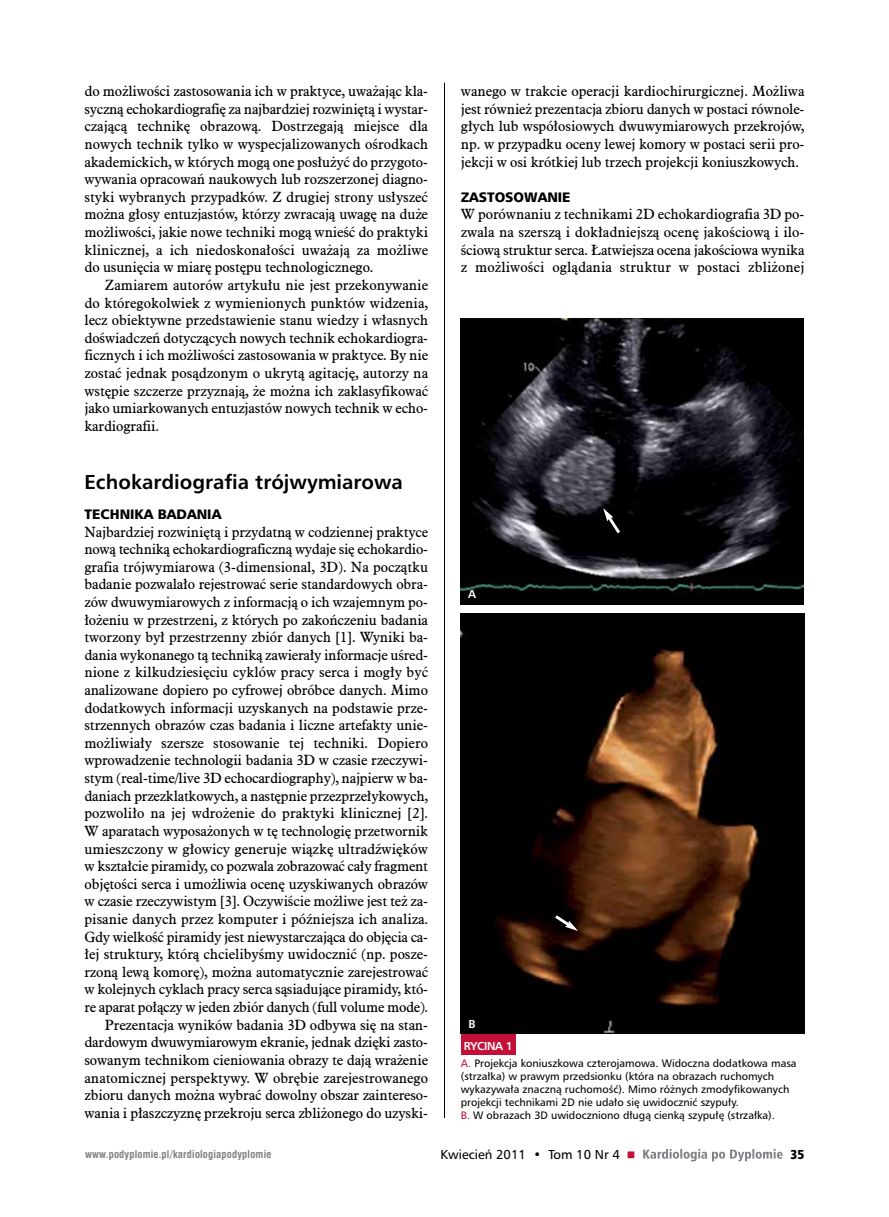
<style>
.page{position:relative;width:889px;height:1217px;background:#fff}
.page>*{position:absolute;margin:0;border:0;box-sizing:border-box;transform-origin:0 0}
.t1{font:700 20.25px "Humnst 777 EU";color:#000}
.t2{font:14.4px/17.5px "Aldine 721 EU";letter-spacing:-.01em;color:#000;text-align:justify}
.t3{font:13.65px "Humnst 777 Blk EU";color:#000}
.t4{font:13.05px "Humnst 777 EU";color:#000}
.t5{font:13.05px "Humnst 777 X Blk Cn EU";color:#000}
.t6{font:700 11.55px/22.5px "Humnst 777 EU";letter-spacing:-.03em;color:#fff}
.t7{font:10.8px/13px "Humnst 777 EU";color:#000}
.t8{font:700 10.5px "Swis 721 Cn EU";letter-spacing:.02em;color:#808285}
.s1{color:#c41039}
</style>
<div class="page">
<svg style="left:444px;top:82px;width:361px;height:1080px"></svg>
<svg style="left:628px;top:1150px;width:6px;height:7px"></svg>
<p class="t2" style="left:84px;top:83px;width:345px">do możliwości zastosowania ich w praktyce, uważając kla&shy;syczną echokardiografię za najbardziej rozwiniętą i wystar&shy;czającą technikę obrazową. Dostrzegają miejsce dla nowych technik tylko w wyspecjalizowanych ośrodkach akademickich, w których mogą one posłużyć do przygoto&shy;wywania opracowań naukowych lub rozszerzonej diagno&shy;styki wybranych przypadków. Z drugiej strony usłyszeć można głosy entuzjastów, którzy zwracają uwagę na duże możliwości, jakie nowe techniki mogą wnieść do praktyki klinicznej, a ich niedoskonałości uważają za możliwe do usunięcia w miarę postępu technologicznego.</p>
<p class="t2" style="left:84px;top:277px;width:345px;text-indent:20px">Zamiarem autorów artykułu nie jest przekonywanie do któregokolwiek z wymienionych punktów widzenia, lecz obiektywne przedstawienie stanu wiedzy i własnych doświadczeń dotyczących nowych technik echokardiogra&shy;ficznych i ich możliwości zastosowania w praktyce. By nie zostać jednak posądzonym o ukrytą agitację, autorzy na wstępie szczerze przyznają, że można ich zaklasyfikować jako umiarkowanych entuzjastów nowych technik w echo&shy;kardiografii.</p>
<p class="t2" style="left:461px;top:83px;width:345px">wanego w trakcie operacji kardiochirurgicznej. Możliwa jest również prezentacja zbioru danych w postaci równole&shy;głych lub współosiowych dwuwymiarowych przekrojów, np. w przypadku oceny lewej komory w postaci serii pro&shy;jekcji w osi krótkiej lub trzech projekcji koniuszkowych.</p>
<p class="t3" style="left:461px;top:188px;width:111px">ZASTOSOWANIE</p>
<p class="t2" style="left:461px;top:206px;width:345px">W porównaniu z technikami 2D echokardiografia 3D po&shy;zwala na szerszą i dokładniejszą ocenę jakościową i ilo&shy;ściową struktur serca. Łatwiejsza ocena jakościowa wynika z możliwości oglądania struktur w postaci zbliżonej</p>
<h1 class="t1" style="left:84px;top:469px;width:320px">Echokardiografia trójwymiarowa</h1>
<p class="t3" style="left:84px;top:505px;width:138px">TECHNIKA BADANIA</p>
<p class="t2" style="left:84px;top:523px;width:345px;text-align:right">Najbardziej rozwiniętą i przydatną w codziennej praktyce nową techniką echokardiograficzną wydaje się echokardio&shy;grafia trójwymiarowa (3-dimensional, 3D). Na początku badanie pozwalało rejestrować serie standardowych obra&shy;zów dwuwymiarowych z informacją o ich wzajemnym po&shy;łożeniu w przestrzeni, z których po zakończeniu badania tworzony był przestrzenny zbiór danych [1]. Wyniki ba&shy;dania wykonanego tą techniką zawierały informacje uśred&shy;nione z kilkudziesięciu cyklów pracy serca i mogły być analizowane dopiero po cyfrowej obróbce danych. Mimo dodatkowych informacji uzyskanych na podstawie prze&shy;strzennych obrazów czas badania i liczne artefakty unie&shy;możliwiały szersze stosowanie tej techniki. Dopiero wprowadzenie technologii badania 3D w czasie rzeczywi&shy;stym (real-time/live 3D echocardiography), najpierw w ba&shy;daniach przezklatkowych, a następnie przezprzełykowych, pozwoliło na jej wdrożenie do praktyki klinicznej [2].<br>W aparatach wyposażonych w tę technologię przetwornik umieszczony w głowicy generuje wiązkę ultradźwięków w kształcie piramidy, co pozwala zobrazować cały fragment objętości serca i umożliwia ocenę uzyskiwanych obrazów w czasie rzeczywistym [3]. Oczywiście możliwe jest też za&shy;pisanie danych przez komputer i późniejsza ich analiza.<br>Gdy wielkość piramidy jest niewystarczająca do objęcia ca&shy;łej struktury, którą chcielibyśmy uwidocznić (np. posze&shy;rzoną lewą komorę), można automatycznie zarejestrować w kolejnych cyklach pracy serca sąsiadujące piramidy, któ&shy;re aparat połączy w jeden zbiór danych (full volume mode).<br>Prezentacja wyników badania 3D odbywa się na stan&shy;dardowym dwuwymiarowym ekranie, jednak dzięki zasto&shy;sowanym technikom cieniowania obrazy te dają wrażenie anatomicznej perspektywy. W obrębie zarejestrowanego zbioru danych można wybrać dowolny obszar zaintereso&shy;wania i płaszczyznę przekroju serca zbliżonego do uzyski-</p>
<p class="t8" style="left:85px;top:1147px;width:188px">www.podyplomie.pl/kardiologiapodyplomie</p>
<p class="t6" style="left:468px;top:583px;width:9px">A</p>
<p class="t6" style="left:464px;top:1012px;width:50px;text-indent:5px">B<br>RYCINA 1</p>
<p class="t7" style="left:461px;top:1056px;width:337px"><span class="s1">A.</span> Projekcja koniuszkowa czterojamowa. Widoczna dodatkowa masa (strzałka) w prawym przedsionku (która na obrazach ruchomych wykazywała znaczną ruchomość). Mimo różnych zmodyfikowanych projekcji technikami 2D nie udało się uwidocznić szypuły.<br><span class="s1">B.</span> W obrazach 3D uwidoczniono długą cienką szypułę (strzałka).</p>
<p class="t4" style="left:440px;top:1145px;width:181px">Kwiecień 2011 • Tom 10 Nr 4</p>
<p class="t5" style="left:790px;top:1145px;width:15px">35</p>
</div>
